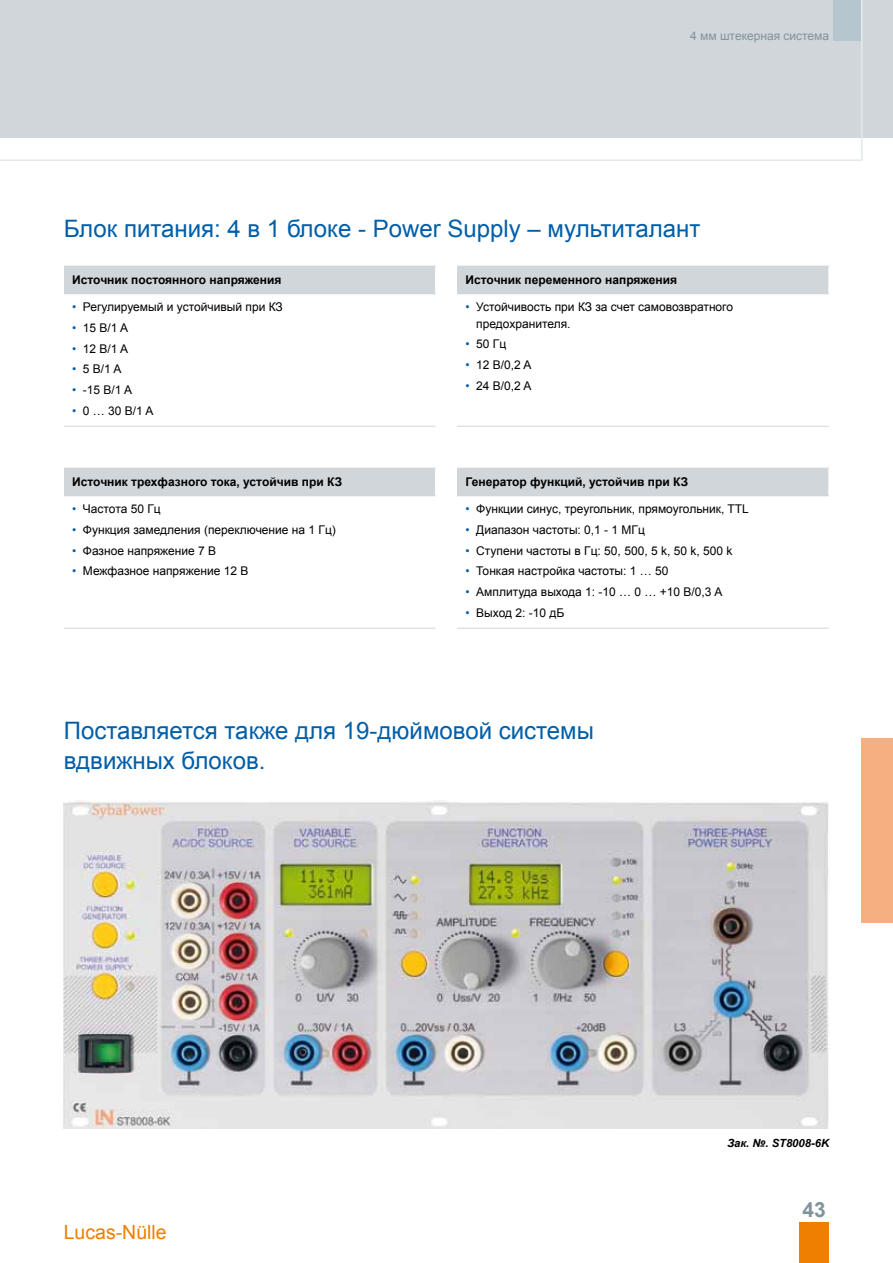
<style>
.page{position:relative;width:893px;height:1263px;background:#fff}
.page>*{position:absolute;margin:0;border:0;box-sizing:border-box;transform-origin:0 0}
.t1{font:24px/30px "Arial";color:#005ea8}
.t2{font:700 21px "Arial";color:#82939c}
.t3{font:19.5px "Arial";color:#ee7f00}
.t4{font:12px/16.5px "Arial";color:#000}
.t5{font:700 12px "Arial";color:#000}
.t6{font:12px "Arial";color:#82939c}
.t7{font:italic 700 11.25px "Arial";color:#000}
.s1{color:#005ea8}
</style>
<div class="page">
<div style="left:0;top:0;width:893px;height:138px;background:#d1d6da"></div>
<svg style="left:0;top:0;width:863px;height:161px"></svg>
<div style="left:64px;top:266px;width:371px;height:28px;background:#d1d6da"></div>
<hr style="left:64px;top:293px;width:372px;height:1px;background:#d1d6da">
<hr style="left:64px;top:426px;width:371px;height:1px;background:#d1d6da">
<div style="left:457px;top:266px;width:372px;height:28px;background:#d1d6da"></div>
<hr style="left:457px;top:426px;width:372px;height:1px;background:#d1d6da">
<svg style="left:828px;top:266px;width:1px;height:27px"></svg>
<div style="left:64px;top:468px;width:371px;height:28px;background:#d1d6da"></div>
<hr style="left:64px;top:495px;width:372px;height:1px;background:#d1d6da">
<hr style="left:64px;top:628px;width:371px;height:1px;background:#d1d6da">
<div style="left:457px;top:468px;width:372px;height:28px;background:#d1d6da"></div>
<hr style="left:457px;top:628px;width:372px;height:1px;background:#d1d6da">
<svg style="left:828px;top:468px;width:1px;height:27px"></svg>
<img style="left:64px;top:801px;width:765px;height:327px">
<div style="left:861px;top:738px;width:32px;height:185px;background:#f6af81"></div>
<div style="left:799px;top:1222px;width:30px;height:41px;background:#ee7f00"></div>
<p class="t6" style="left:690px;top:28px;width:141px">4 мм штекерная система</p>
<h1 class="t1" style="left:64px;top:214px;width:638px">Блок питания: 4 в 1 блоке - Power Supply – мультиталант</h1>
<p class="t5" style="left:72px;top:272px;width:211px">Источник постоянного напряжения</p>
<p class="t4" style="left:72px;top:299px;width:212px"><span class="s1">•</span> Регулируемый и устойчивый при КЗ</p>
<p class="t4" style="left:72px;top:319px;width:58px"><span class="s1">•</span> 15 В/1 A</p>
<p class="t4" style="left:72px;top:340px;width:58px"><span class="s1">•</span> 12 В/1 A</p>
<p class="t4" style="left:72px;top:361px;width:51px"><span class="s1">•</span> 5 В/1 A</p>
<p class="t4" style="left:72px;top:382px;width:61px"><span class="s1">•</span> -15 В/1 A</p>
<p class="t4" style="left:72px;top:402px;width:83px"><span class="s1">•</span> 0 … 30 В/1 A</p>
<p class="t5" style="left:72px;top:474px;width:272px">Источник трехфазного тока, устойчив при КЗ</p>
<p class="t4" style="left:72px;top:501px;width:90px"><span class="s1">•</span> Частота 50 Гц</p>
<p class="t4" style="left:72px;top:521px;width:265px"><span class="s1">•</span> Функция замедления (переключение на 1 Гц)</p>
<p class="t4" style="left:72px;top:542px;width:145px"><span class="s1">•</span> Фазное напряжение 7 В</p>
<p class="t4" style="left:72px;top:563px;width:178px"><span class="s1">•</span> Межфазное напряжение 12 В</p>
<p class="t5" style="left:466px;top:272px;width:213px">Источник переменного напряжения</p>
<p class="t4" style="left:476px;top:299px;width:258px;text-indent:-11px"><span class="s1">•</span> Устойчивость при КЗ за счет самовозвратного предохранителя.</p>
<p class="t4" style="left:466px;top:336px;width:42px"><span class="s1">•</span> 50 Гц</p>
<p class="t4" style="left:466px;top:357px;width:68px"><span class="s1">•</span> 12 В/0,2 A</p>
<p class="t4" style="left:466px;top:377px;width:68px"><span class="s1">•</span> 24 В/0,2 A</p>
<p class="t5" style="left:466px;top:474px;width:224px">Генератор функций, устойчив при КЗ</p>
<p class="t4" style="left:466px;top:501px;width:285px"><span class="s1">•</span> Функции синус, треугольник, прямоугольник, TTL</p>
<p class="t4" style="left:466px;top:521px;width:181px"><span class="s1">•</span> Диапазон частоты: 0,1 - 1 МГц</p>
<p class="t4" style="left:466px;top:542px;width:268px"><span class="s1">•</span> Ступени частоты в Гц: 50, 500, 5 k, 50 k, 500 k</p>
<p class="t4" style="left:466px;top:563px;width:204px"><span class="s1">•</span> Тонкая настройка частоты: 1 … 50</p>
<p class="t4" style="left:466px;top:584px;width:258px"><span class="s1">•</span> Амплитуда выхода 1: -10 … 0 … +10 В/0,3 A</p>
<p class="t4" style="left:466px;top:604px;width:100px"><span class="s1">•</span> Выход 2: -10 дБ</p>
<h1 class="t1" style="left:64px;top:716px;width:532px">Поставляется также для 19-дюймовой системы вдвижных блоков.</h1>
<h3 class="t3" style="left:64px;top:1219px;width:104px">Lucas-Nülle</h3>
<p class="t7" style="left:727px;top:1135px;width:104px">Зак. №. ST8008-6K</p>
<h2 class="t2" style="left:803px;top:1195px;width:25px">43</h2>
</div>
